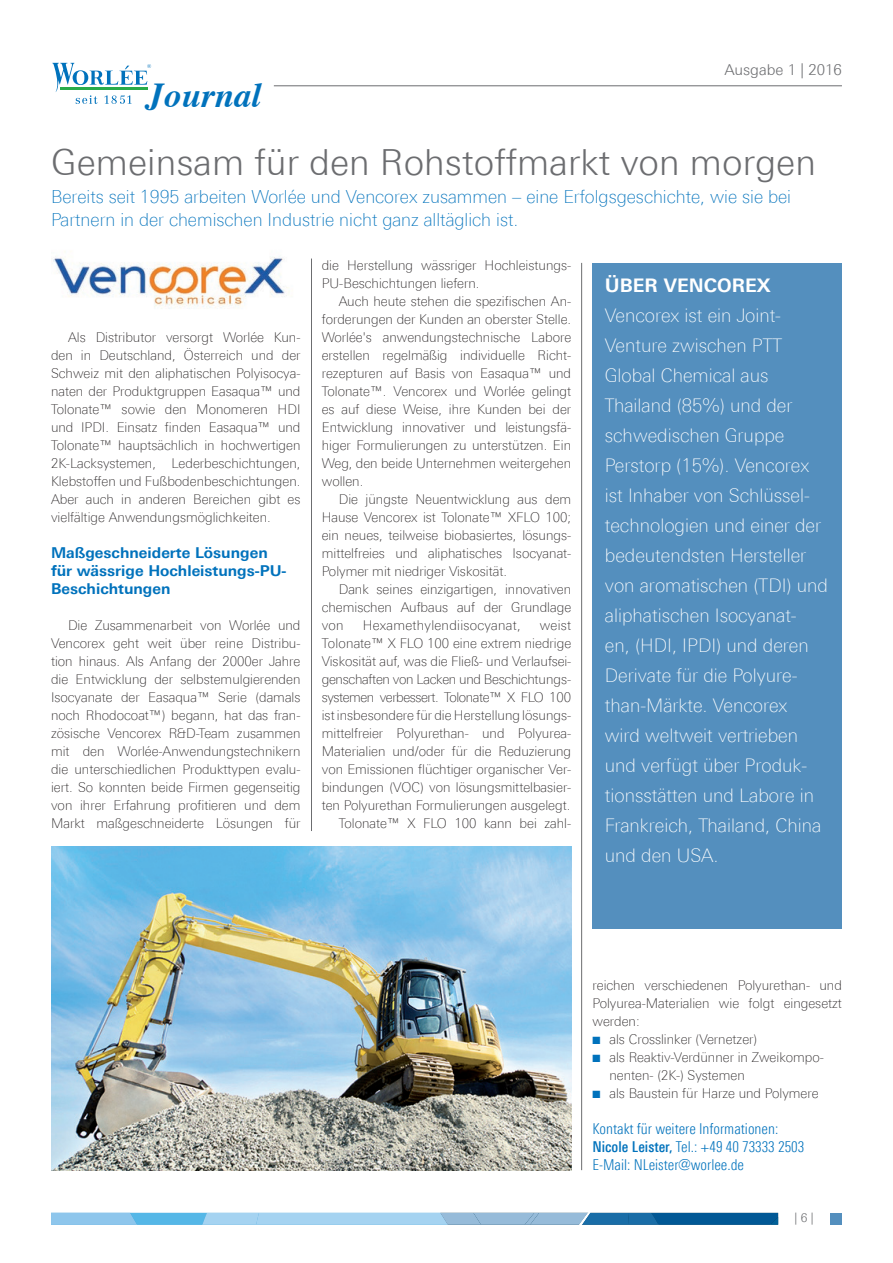
<style>
.page{position:relative;width:893px;height:1263px;background:#fff}
.page>*{position:absolute;margin:0;border:0;box-sizing:border-box;transform-origin:0 0}
.t1{font:300 36px "Linotype Univers 330";color:#6c6d70}
.t2{font:italic 700 34.95px "Times";color:#0072bc}
.t3{font:100 18.75px/30px "Linotype Univers 230";color:#fff}
.t4{font:700 18.75px "Linotype Univers 630";color:#fff}
.t5{font:100 18px/22.5px "Linotype Univers 230";color:#0072bc}
.t6{font:300 15px/18px "Linotype Univers 320 Cn";color:#0072bc}
.t7{font:700 15px/18px "Linotype Univers 630";color:#0072bc}
.t8{font:300 15px "Linotype Univers 330";color:#6c6d70}
.t9{font:100 13.5px/18px "Linotype Univers 230";color:#231f20;text-align:justify}
.t10{font:100 13.5px "Linotype Univers 230";letter-spacing:.02em;color:#231f20}
.t11{font:300 12px "Linotype Univers 330";color:#6c6d70}
.s1{color:#0072bc}
.s2{font-family:"Linotype Univers 520 Cn";font-weight:500}
</style>
<div class="page">
<svg style="left:52px;top:63px;width:99px;height:41px"></svg>
<hr style="left:274px;top:85px;width:568px;height:1px;background:#6c6d70">
<hr style="left:311px;top:259px;width:1px;height:572px;background:#6c6d70">
<div style="left:592px;top:263px;width:250px;height:665px;background:#548fbe"></div>
<hr style="left:581px;top:263px;width:1px;height:907px;background:#6c6d70">
<img style="left:51px;top:846px;width:520px;height:324px">
<svg style="left:51px;top:1213px;width:727px;height:12px;background:#6eabd3"></svg>
<div style="left:830px;top:1213px;width:12px;height:12px;background:#548fbe"></div>
<img style="left:53px;top:251px;width:237px;height:58px">
<p class="t8" style="left:724px;top:60px;width:119px">Ausgabe 1 | 2016</p>
<h2 class="t2" style="left:146px;top:63px;width:116px">Journal</h2>
<h1 class="t1" style="left:51px;top:141px;width:766px">Gemeinsam für den Rohstoffmarkt von morgen</h1>
<h3 class="t5" style="left:51px;top:186px;width:742px">Bereits seit 1995 arbeiten Worlée und Vencorex zusammen – eine Erfolgsgeschichte, wie sie bei<br>Partnern in der chemischen Industrie nicht ganz alltäglich ist.</h3>
<p class="t9" style="left:322px;top:256px;width:251px">die Herstellung wässriger Hochleistungs-<br>PU-Beschichtungen liefern.</p>
<p class="t9" style="left:322px;top:292px;width:251px;text-indent:17px">Auch heute stehen die spezifischen An&shy;forderungen der Kunden an oberster Stelle.<br>Worlée's anwendungstechnische Labore erstellen regelmäßig individuelle Richt&shy;rezepturen auf Basis von Easaqua™ und Tolonate™. Vencorex und Worlée gelingt es auf diese Weise, ihre Kunden bei der Entwicklung innovativer und leistungsfä&shy;higer Formulierungen zu unterstützen. Ein Weg, den beide Unternehmen weitergehen wollen.</p>
<p class="t9" style="left:322px;top:490px;width:251px;text-indent:17px">Die jüngste Neuentwicklung aus dem Hause Vencorex ist Tolonate™ XFLO 100; ein neues, teilweise biobasiertes, lösungs&shy;mittelfreies und aliphatisches Isocyanat-Polymer mit niedriger Viskosität.</p>
<p class="t9" style="left:322px;top:580px;width:251px;text-indent:17px">Dank seines einzigartigen, innovativen chemischen Aufbaus auf der Grundlage von</p>
<h3 class="t4" style="left:605px;top:274px;width:167px">ÜBER VENCOREX</h3>
<p class="t3" style="left:605px;top:301px;width:225px">Vencorex ist ein Joint-<br>Venture zwischen PTT<br>Global Chemical aus<br>Thailand (85%) und der schwedischen Gruppe<br>Perstorp (15%). Vencorex ist Inhaber von Schlüssel&shy;technologien und einer der bedeutendsten Hersteller von aromatischen (TDI) und aliphatischen Isocyanat-<br>en, (HDI, IPDI) und deren<br>Derivate für die Polyure&shy;than-Märkte. Vencorex<br>wird weltweit vertrieben und verfügt über Produk&shy;tionsstätten und Labore in<br>Frankreich, Thailand, China und den USA.</p>
<p class="t9" style="left:51px;top:328px;width:251px;text-indent:17px">Als Distributor versorgt Worlée Kun&shy;den in Deutschland, Österreich und der Schweiz mit den aliphatischen Polyisocya&shy;naten der Produktgruppen Easaqua™ und Tolonate™ sowie den Monomeren HDI und IPDI. Einsatz finden Easaqua™ und Tolonate™ hauptsächlich in hochwertigen 2K-Lacksystemen, Lederbeschichtungen, Klebstoffen und Fußbodenbeschichtungen.<br>Aber auch in anderen Bereichen gibt es vielfältige Anwendungsmöglichkeiten.</p>
<p class="t7" style="left:51px;top:544px;width:237px">Maßgeschneiderte Lösungen für wässrige Hochleistungs-PU-<br>Beschichtungen</p>
<p class="t9" style="left:51px;top:616px;width:251px;text-indent:17px">Die Zusammenarbeit von Worlée und Vencorex geht weit über reine Distribu&shy;tion hinaus. Als Anfang der 2000er Jahre die Entwicklung der selbstemulgierenden Isocyanate der Easaqua™ Serie (damals noch Rhodocoat™) begann, hat das fran&shy;zösische Vencorex R&amp;D-Team zusammen mit den Worlée-Anwendungstechnikern die unterschiedlichen Produkttypen evalu&shy;iert. So konnten beide Firmen gegenseitig von ihrer Erfahrung profitieren und dem Markt maßgeschneiderte Lösungen für</p>
<p class="t9" style="left:322px;top:616px;width:251px;text-align:right">weist<br>Tolonate™ X FLO 100 eine extrem niedrige Viskosität auf, was die Fließ- und Verlaufsei&shy;genschaften von Lacken und Beschichtungs&shy;systemen verbessert. Tolonate™ X FLO 100 ist insbesondere für die Herstellung lösungs&shy;mittelfreier Polyurethan- und Polyurea-Materialien und/oder für die Reduzierung von Emissionen flüchtiger organischer Ver&shy;bindungen (VOC) von lösungsmittelbasier&shy;ten Polyurethan Formulierungen ausgelegt.<br>Tolonate™ X FLO 100 kann bei zahl-</p>
<p class="t10" style="left:363px;top:617px;width:159px">Hexamethylendiisocyanat,</p>
<p class="t9" style="left:592px;top:976px;width:251px">reichen verschiedenen Polyurethan- und Polyurea-Materialien wie folgt eingesetzt werden:</p>
<p class="t9" style="left:592px;top:1030px;width:166px"><span class="s1">■</span> als Crosslinker (Vernetzer)</p>
<p class="t9" style="left:609px;top:1048px;width:216px;text-indent:-17px"><span class="s1">■</span> als Reaktiv-Verdünner in Zweikompo&shy;nenten- (2K-) Systemen</p>
<p class="t9" style="left:592px;top:1084px;width:228px"><span class="s1">■</span> als Baustein für Harze und Polymere</p>
<p class="t6" style="left:592px;top:1120px;width:213px">Kontakt für weitere Informationen:<br><span class="s2">Nicole Leister,</span> Tel.: +49 40 73333 2503<br>E-Mail: NLeister@worlee.de</p>
<p class="t11" style="left:794px;top:1211px;width:21px">| 6 |</p>
</div>
